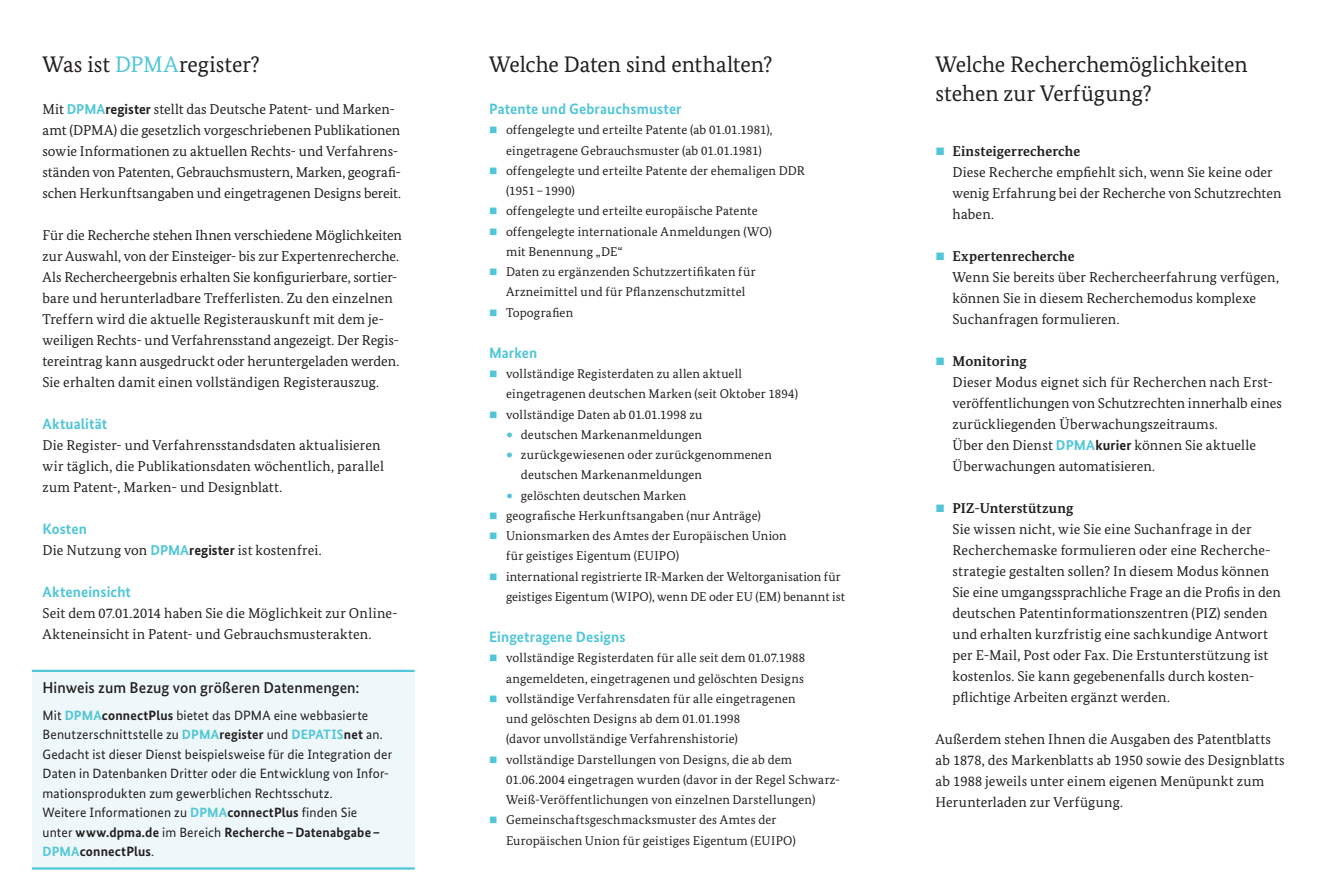
<style>
.page{position:relative;width:1331px;height:893px;background:#fff}
.page>*{position:absolute;margin:0;border:0;box-sizing:border-box;transform-origin:0 0}
.t1{font:22.5px/28.5px "Bundes Serif";letter-spacing:-.005em;color:#231f20}
.t2{font:500 15.75px "Bundes Sans";letter-spacing:.005em;color:#231f20}
.t3{font:700 15px "Bundes Sans";letter-spacing:.01em;color:#51c6d8}
.t4{font:14.25px/21px "Bundes Serif";letter-spacing:.005em;color:#231f20}
.t5{font:13.5px/19.5px "Bundes Sans";letter-spacing:.01em;color:#231f20}
.t6{font:700 13.5px/19.5px "Bundes Sans";letter-spacing:.01em;color:#231f20}
.t7{font:12.75px/20.2px "Bundes Serif";letter-spacing:.01em;color:#231f20}
.s1{color:#51c6d8}
.s2{font-family:"Bundes Sans";font-weight:700;color:#51c6d8}
.s3{font-family:"Bundes Sans";font-weight:700}
.s4{font-weight:700;color:#51c6d8}
.s5{font-weight:700}
.s6{font-weight:400}
.s7{font-weight:700;font-size:21px;color:#51c6d8}
</style>
<div class="page">
<div style="left:32px;top:670px;width:383px;height:200px;background:#eef8fa"></div>
<hr style="left:32px;top:867px;width:383px;height:3px;background:#51c6d8">
<hr style="left:32px;top:670px;width:383px;height:2px;background:#51c6d8">
<h2 class="t1" style="left:43px;top:50px;width:219px">Was ist <span class="s1">DPMA</span>register?</h2>
<p class="t4" style="left:43px;top:98px;width:360px">Mit <span class="s2">DPMA</span><span class="s3">register</span> stellt das Deutsche Patent- und Marken&shy;amt (DPMA) die gesetzlich vorgeschriebenen Publikationen sowie Informationen zu aktuellen Rechts- und Verfahrens&shy;ständen von Patenten, Gebrauchsmustern, Marken, geografi&shy;schen Herkunftsangaben und eingetragenen Designs bereit.</p>
<p class="t4" style="left:43px;top:225px;width:361px">Für die Recherche stehen Ihnen verschiedene Möglichkeiten zur Auswahl, von der Einsteiger- bis zur Expertenrecherche.</p>
<p class="t4" style="left:43px;top:267px;width:358px">Als Rechercheergebnis erhalten Sie konfigurierbare, sortier&shy;bare und herunterladbare Trefferlisten. Zu den einzelnen Treffern wird die aktuelle Registerauskunft mit dem je&shy;weiligen Rechts- und Verfahrensstand angezeigt. Der Regis&shy;tereintrag kann ausgedruckt oder heruntergeladen werden.<br>Sie erhalten damit einen vollständigen Registerauszug.</p>
<h3 class="t3" style="left:43px;top:415px;width:66px">Aktualität</h3>
<p class="t4" style="left:43px;top:434px;width:343px">Die Register- und Verfahrensstandsdaten aktualisieren wir täglich, die Publikationsdaten wöchentlich, parallel zum Patent-, Marken- und Designblatt.</p>
<h3 class="t3" style="left:43px;top:520px;width:46px">Kosten</h3>
<p class="t4" style="left:43px;top:539px;width:281px">Die Nutzung von <span class="s2">DPMA</span><span class="s3">register</span> ist kostenfrei.</p>
<h3 class="t3" style="left:43px;top:583px;width:90px">Akteneinsicht</h3>
<p class="t4" style="left:43px;top:602px;width:357px">Seit dem 07.01.2014 haben Sie die Möglichkeit zur Online-<br>Akteneinsicht in Patent- und Gebrauchsmusterakten.</p>
<h3 class="t2" style="left:43px;top:678px;width:319px">Hinweis zum Bezug von größeren Datenmengen:</h3>
<p class="t5" style="left:43px;top:705px;width:351px">Mit <span class="s4">DPMA</span><span class="s5">connectPlus</span> bietet das DPMA eine webbasierte Benutzerschnittstelle zu <span class="s4">DPMA</span><span class="s5">register</span> und <span class="s4">DEPATIS</span><span class="s5">net</span> an.<br>Gedacht ist dieser Dienst beispielsweise für die Integration der Daten in Datenbanken Dritter oder die Entwicklung von Infor&shy;mationsprodukten zum gewerblichen Rechtsschutz.</p>
<p class="t6" style="left:43px;top:802px;width:339px"><span class="s6">Weitere Informationen zu</span> <span class="s1">DPMA</span>connectPlus <span class="s6">finden Sie unter</span> www.dpma.de <span class="s6">im Bereich</span> Recherche–Datenabgabe–<br><span class="s1">DPMA</span>connectPlus<span class="s6">.</span></p>
<h2 class="t1" style="left:489px;top:50px;width:285px">Welche Daten sind enthalten?</h2>
<h3 class="t3" style="left:489px;top:100px;width:194px">Patente und Gebrauchsmuster</h3>
<p class="t7" style="left:489px;top:120px;width:285px;text-align:center"><span class="s1">■</span> offengelegte und erteilte Patente (ab 01.01.1981), eingetragene Gebrauchsmuster (ab 01.01.1981)</p>
<p class="t7" style="left:506px;top:160px;width:300px;text-indent:-17px"><span class="s1">■</span> offengelegte und erteilte Patente der ehemaligen DDR (1951–1990)</p>
<p class="t7" style="left:489px;top:201px;width:270px"><span class="s1">■</span> offengelegte und erteilte europäische Patente</p>
<p class="t7" style="left:506px;top:221px;width:267px;text-indent:-17px"><span class="s1">■</span> offengelegte internationale Anmeldungen (WO) mit Benennung „DE“</p>
<p class="t7" style="left:489px;top:261px;width:268px;text-align:center"><span class="s1">■</span> Daten zu ergänzenden Schutzzertifikaten für<br>Arzneimittel und für Pflanzenschutzmittel</p>
<p class="t7" style="left:489px;top:302px;width:86px"><span class="s1">■</span> Topografien</p>
<h3 class="t3" style="left:489px;top:343px;width:50px">Marken</h3>
<p class="t7" style="left:506px;top:363px;width:293px;text-indent:-17px"><span class="s1">■</span> vollständige Registerdaten zu allen aktuell eingetragenen deutschen Marken (seit Oktober 1894)</p>
<p class="t7" style="left:489px;top:404px;width:215px"><span class="s1">■</span> vollständige Daten ab 01.01.1998 zu</p>
<p class="t7" style="left:506px;top:424px;width:198px"><span class="s7">∙</span> deutschen Markenanmeldungen</p>
<p class="t7" style="left:521px;top:444px;width:252px;text-indent:-15px"><span class="s7">∙</span> zurückgewiesenen oder zurückgenommenen deutschen Markenanmeldungen</p>
<p class="t7" style="left:506px;top:485px;width:182px"><span class="s7">∙</span> gelöschten deutschen Marken</p>
<p class="t7" style="left:489px;top:505px;width:273px"><span class="s1">■</span> geografische Herkunftsangaben (nur Anträge)</p>
<p class="t7" style="left:506px;top:525px;width:282px;text-indent:-17px"><span class="s1">■</span> Unionsmarken des Amtes der Europäischen Union für geistiges Eigentum (EUIPO)</p>
<p class="t7" style="left:506px;top:566px;width:341px;text-indent:-17px"><span class="s1">■</span> international registrierte IR-Marken der Weltorganisation für geistiges Eigentum (WIPO), wenn DE oder EU (EM) benannt ist</p>
<h3 class="t3" style="left:489px;top:628px;width:138px">Eingetragene Designs</h3>
<p class="t7" style="left:489px;top:648px;width:318px;text-align:right"><span class="s1">■</span> vollständige Registerdaten für alle seit dem 01.07.1988 angemeldeten, eingetragenen und gelöschten Designs</p>
<p class="t7" style="left:506px;top:688px;width:291px;text-indent:-17px"><span class="s1">■</span> vollständige Verfahrensdaten für alle eingetragenen und gelöschten Designs ab dem 01.01.1998<br>(davor unvollständige Verfahrenshistorie)</p>
<p class="t7" style="left:506px;top:749px;width:336px;text-indent:-17px"><span class="s1">■</span> vollständige Darstellungen von Designs, die ab dem<br>01.06.2004 eingetragen wurden (davor in der Regel Schwarz-<br>Weiß-Veröffentlichungen von einzelnen Darstellungen)</p>
<p class="t7" style="left:506px;top:810px;width:291px;text-indent:-17px"><span class="s1">■</span> Gemeinschaftsgeschmacksmuster des Amtes der<br>Europäischen Union für geistiges Eigentum (EUIPO)</p>
<h2 class="t1" style="left:935px;top:50px;width:314px">Welche Recherchemöglichkeiten stehen zur Verfügung?</h2>
<p class="t4" style="left:952px;top:140px;width:330px;text-indent:-17px"><span class="s1">■</span> <span class="s5">Einsteigerrecherche<br></span>Diese Recherche empfiehlt sich, wenn Sie keine oder wenig Erfahrung bei der Recherche von Schutzrechten haben.</p>
<p class="t4" style="left:952px;top:245px;width:328px;text-indent:-17px"><span class="s1">■</span> <span class="s5">Expertenrecherche<br></span>Wenn Sie bereits über Rechercheerfahrung verfügen, können Sie in diesem Recherchemodus komplexe Suchanfragen formulieren.</p>
<p class="t4" style="left:952px;top:350px;width:331px;text-indent:-17px"><span class="s1">■</span> <span class="s5">Monitoring<br></span>Dieser Modus eignet sich für Recherchen nach Erst&shy;veröffentlichungen von Schutzrechten innerhalb eines zurückliegenden Überwachungszeitraums.<br>Über den Dienst <span class="s2">DPMA</span><span class="s3">kurier</span> können Sie aktuelle Überwachungen automatisieren.</p>
<p class="t4" style="left:952px;top:497px;width:330px;text-indent:-17px"><span class="s1">■</span> <span class="s5">PIZ-Unterstützung<br></span>Sie wissen nicht, wie Sie eine Suchanfrage in der Recherchemaske formulieren oder eine Recherche&shy;strategie gestalten sollen? In diesem Modus können Sie eine umgangssprachliche Frage an die Profis in den deutschen Patentinformationszentren (PIZ) senden und erhalten kurzfristig eine sachkundige Antwort per E-Mail, Post oder Fax. Die Erstunterstützung ist kostenlos. Sie kann gegebenenfalls durch kosten&shy;pflichtige Arbeiten ergänzt werden.</p>
<p class="t4" style="left:935px;top:729px;width:351px">Außerdem stehen Ihnen die Ausgaben des Patentblatts ab 1878, des Markenblatts ab 1950 sowie des Designblatts ab 1988 jeweils unter einem eigenen Menüpunkt zum Herunterladen zur Verfügung.</p>
</div>
